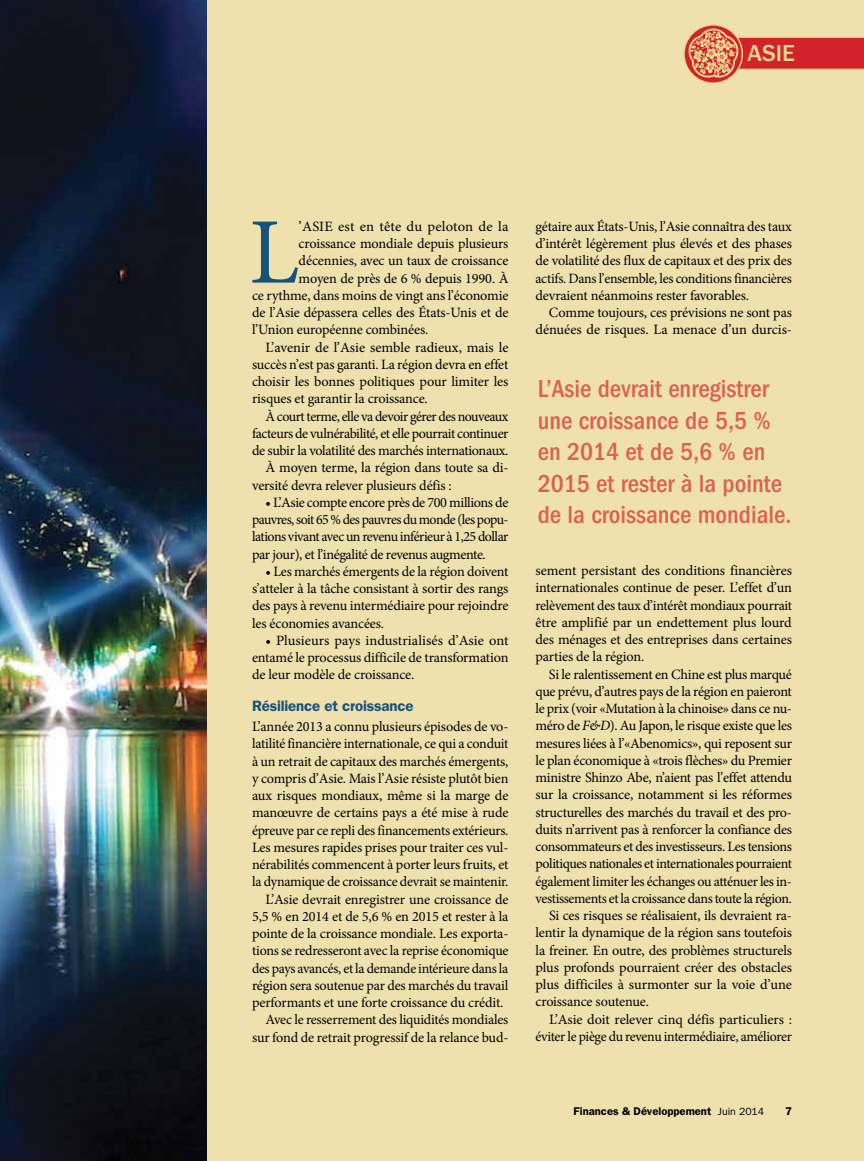
<style>
.page{position:relative;width:864px;height:1161px;background:#fff}
.page>*{position:absolute;margin:0;border:0;box-sizing:border-box;transform-origin:0 0}
.t1{font:93.9px "Minion Pro";color:#185279}
.t2{font:500 condensed 25.5px/31.5px "ITC Franklin Gothic Std";color:#dc624f}
.t3{font:500 24px "ITC Franklin Gothic Std";color:#e8d790}
.t4{font:600 15px "ITC Franklin Gothic Std";color:#185279}
.t5{font:14.25px/17.2px "Minion Pro";letter-spacing:-.015em;color:#000;text-align:justify}
.t6{font:14.25px "Minion Pro";letter-spacing:-.035em;color:#000}
.t7{font:14.25px "Minion Pro";letter-spacing:.01em;color:#000}
.t8{font:600 11.25px "ITC Franklin Gothic Std";color:#000}
.s1{font-style:italic}
.s2{font-weight:400;font-size:10.5px}
</style>
<div class="page">
<img style="left:0;top:0;width:207px;height:1161px">
<div style="left:207px;top:0;width:657px;height:1161px;background:#eee1ae"></div>
<svg style="left:684px;top:25px;width:58px;height:58px"></svg>
<div style="left:683px;top:24px;width:60px;height:60px;border:2px solid #e8d790;border-radius:50%"></div>
<svg style="left:687px;top:28px;width:177px;height:50px"></svg>
<h3 class="t3" style="left:748px;top:40px;width:49px">ASIE</h3>
<h1 class="t1" style="left:249px;top:190px;width:52px">L</h1>
<p class="t7" style="left:299px;top:217px;width:211px">’ASIE est en tête du peloton de la</p>
<p class="t5" style="left:299px;top:235px;width:211px">croissance mondiale depuis plusieurs</p>
<p class="t5" style="left:299px;top:252px;width:211px">décennies, avec un taux de croissance</p>
<p class="t5" style="left:299px;top:270px;width:211px">moyen de près de 6 % depuis 1990. À</p>
<p class="t5" style="left:252px;top:287px;width:258px">ce rythme, dans moins de vingt ans l’économie</p>
<p class="t5" style="left:252px;top:304px;width:258px">de l’Asie dépassera celles des États-Unis et de</p>
<p class="t5" style="left:252px;top:321px;width:178px">l’Union européenne combinées.</p>
<p class="t5" style="left:266px;top:339px;width:244px">L’avenir de l’Asie semble radieux, mais le</p>
<p class="t5" style="left:252px;top:356px;width:258px">succès n’est pas garanti. La région devra en effet</p>
<p class="t5" style="left:252px;top:373px;width:258px">choisir les bonnes politiques pour limiter les</p>
<p class="t5" style="left:252px;top:390px;width:177px">risques et garantir la croissance.</p>
<p class="t6" style="left:266px;top:407px;width:245px">À court terme, elle va devoir gérer des nouveaux</p>
<p class="t5" style="left:252px;top:425px;width:258px">facteurs de vulnérabilité, et elle pourrait continuer</p>
<p class="t5" style="left:252px;top:442px;width:258px">de subir la volatilité des marchés internationaux.</p>
<p class="t5" style="left:265px;top:459px;width:245px">À moyen terme, la région dans toute sa di-</p>
<p class="t5" style="left:252px;top:477px;width:201px">versité devra relever plusieurs défis :</p>
<p class="t5" style="left:252px;top:494px;width:258px;text-indent:13px">• L’Asie compte encore près de 700 millions de pauvres, soit 65 % des pauvres du monde (les popu&shy;lations vivant avec un revenu inférieur à 1,25 dollar par jour), et l’inégalité de revenus augmente.</p>
<p class="t5" style="left:252px;top:563px;width:258px;text-indent:14px">• Les marchés émergents de la région doivent s’atteler à la tâche consistant à sortir des rangs des pays à revenu intermédiaire pour rejoindre les économies avancées.</p>
<p class="t5" style="left:252px;top:632px;width:258px;text-indent:14px">• Plusieurs pays industrialisés d’Asie ont entamé le processus difficile de transformation de leur modèle de croissance.</p>
<p class="t4" style="left:252px;top:697px;width:163px">Résilience et croissance</p>
<p class="t5" style="left:252px;top:718px;width:258px">L’année 2013 a connu plusieurs épisodes de vo-</p>
<p class="t5" style="left:252px;top:735px;width:258px">latilité financière internationale, ce qui a conduit</p>
<p class="t5" style="left:252px;top:753px;width:258px">à un retrait de capitaux des marchés émergents,</p>
<p class="t5" style="left:252px;top:770px;width:258px">y compris d’Asie. Mais l’Asie résiste plutôt bien</p>
<p class="t5" style="left:252px;top:787px;width:258px">aux risques mondiaux, même si la marge de</p>
<p class="t5" style="left:252px;top:804px;width:258px">manœuvre de certains pays a été mise à rude</p>
<p class="t5" style="left:252px;top:822px;width:258px">épreuve par ce repli des financements extérieurs.</p>
<p class="t5" style="left:252px;top:839px;width:258px">Les mesures rapides prises pour traiter ces vul-</p>
<p class="t5" style="left:252px;top:856px;width:258px">nérabilités commencent à porter leurs fruits, et</p>
<p class="t5" style="left:252px;top:873px;width:258px">la dynamique de croissance devrait se maintenir.</p>
<p class="t5" style="left:266px;top:891px;width:244px">L’Asie devrait enregistrer une croissance de</p>
<p class="t5" style="left:252px;top:908px;width:258px">5,5 % en 2014 et de 5,6 % en 2015 et rester à la</p>
<p class="t5" style="left:252px;top:925px;width:258px">pointe de la croissance mondiale. Les exporta-</p>
<p class="t5" style="left:252px;top:942px;width:258px">tions se redresseront avec la reprise économique</p>
<p class="t5" style="left:252px;top:960px;width:258px">des pays avancés, et la demande intérieure dans la</p>
<p class="t5" style="left:252px;top:977px;width:258px">région sera soutenue par des marchés du travail</p>
<p class="t5" style="left:252px;top:994px;width:253px">performants et une forte croissance du crédit.</p>
<p class="t5" style="left:266px;top:1011px;width:244px">Avec le resserrement des liquidités mondiales</p>
<p class="t5" style="left:252px;top:1029px;width:258px">sur fond de retrait progressif de la relance bud-</p>
<p class="t5" style="left:536px;top:218px;width:258px">gétaire aux États-Unis, l’Asie connaîtra des taux d’intérêt légèrement plus élevés et des phases de volatilité des flux de capitaux et des prix des actifs. Dans l’ensemble, les conditions financières devraient néanmoins rester favorables.</p>
<p class="t5" style="left:536px;top:304px;width:258px;text-align:right">Comme toujours, ces prévisions ne sont pas dénuées de risques. La menace d’un durcis-</p>
<h2 class="t2" style="left:538px;top:373px;width:255px">L’Asie devrait enregistrer une croissance de 5,5 % en 2014 et de 5,6 % en<br>2015 et rester à la pointe de la croissance mondiale.</h2>
<p class="t5" style="left:536px;top:562px;width:258px">sement persistant des conditions financières internationales continue de peser. L’effet d’un relèvement des taux d’intérêt mondiaux pourrait être amplifié par un endettement plus lourd des ménages et des entreprises dans certaines parties de la région.</p>
<p class="t5" style="left:549px;top:666px;width:245px">Si le ralentissement en Chine est plus marqué</p>
<p class="t5" style="left:536px;top:683px;width:258px">que prévu, d’autres pays de la région en paieront</p>
<p class="t5" style="left:536px;top:700px;width:258px">le prix (voir «Mutation à la chinoise» dans ce nu-</p>
<p class="t5" style="left:536px;top:717px;width:258px">méro de <span class="s1">F&amp;D</span>). Au Japon, le risque existe que les</p>
<p class="t5" style="left:536px;top:735px;width:258px">mesures liées à l’«Abenomics», qui reposent sur</p>
<p class="t5" style="left:536px;top:752px;width:258px">le plan économique à «trois flèches» du Premier</p>
<p class="t5" style="left:536px;top:769px;width:258px">ministre Shinzo Abe, n’aient pas l’effet attendu</p>
<p class="t5" style="left:536px;top:786px;width:258px">sur la croissance, notamment si les réformes</p>
<p class="t5" style="left:536px;top:804px;width:258px">structurelles des marchés du travail et des pro-</p>
<p class="t5" style="left:536px;top:821px;width:258px">duits n’arrivent pas à renforcer la confiance des</p>
<p class="t5" style="left:536px;top:838px;width:258px">consommateurs et des investisseurs. Les tensions</p>
<p class="t5" style="left:536px;top:855px;width:258px">politiques nationales et internationales pourraient</p>
<p class="t5" style="left:536px;top:873px;width:258px">également limiter les échanges ou atténuer les in-</p>
<p class="t5" style="left:536px;top:890px;width:258px">vestissements et la croissance dans toute la région.</p>
<p class="t5" style="left:549px;top:907px;width:244px">Si ces risques se réalisaient, ils devraient ra-</p>
<p class="t5" style="left:536px;top:924px;width:258px">lentir la dynamique de la région sans toutefois</p>
<p class="t5" style="left:536px;top:942px;width:258px">la freiner. En outre, des problèmes structurels</p>
<p class="t5" style="left:536px;top:959px;width:258px">plus profonds pourraient créer des obstacles</p>
<p class="t5" style="left:536px;top:976px;width:258px">plus difficiles à surmonter sur la voie d’une</p>
<p class="t5" style="left:536px;top:993px;width:115px">croissance soutenue.</p>
<p class="t5" style="left:549px;top:1011px;width:244px">L’Asie doit relever cinq défis particuliers :</p>
<p class="t5" style="left:536px;top:1028px;width:258px">éviter le piège du revenu intermédiaire, améliorer</p>
<p class="t8" style="left:573px;top:1104px;width:192px">Finances &amp; Développement <span class="s2">Juin 2014</span></p>
<p class="t8" style="left:785px;top:1104px;width:8px">7</p>
</div>
